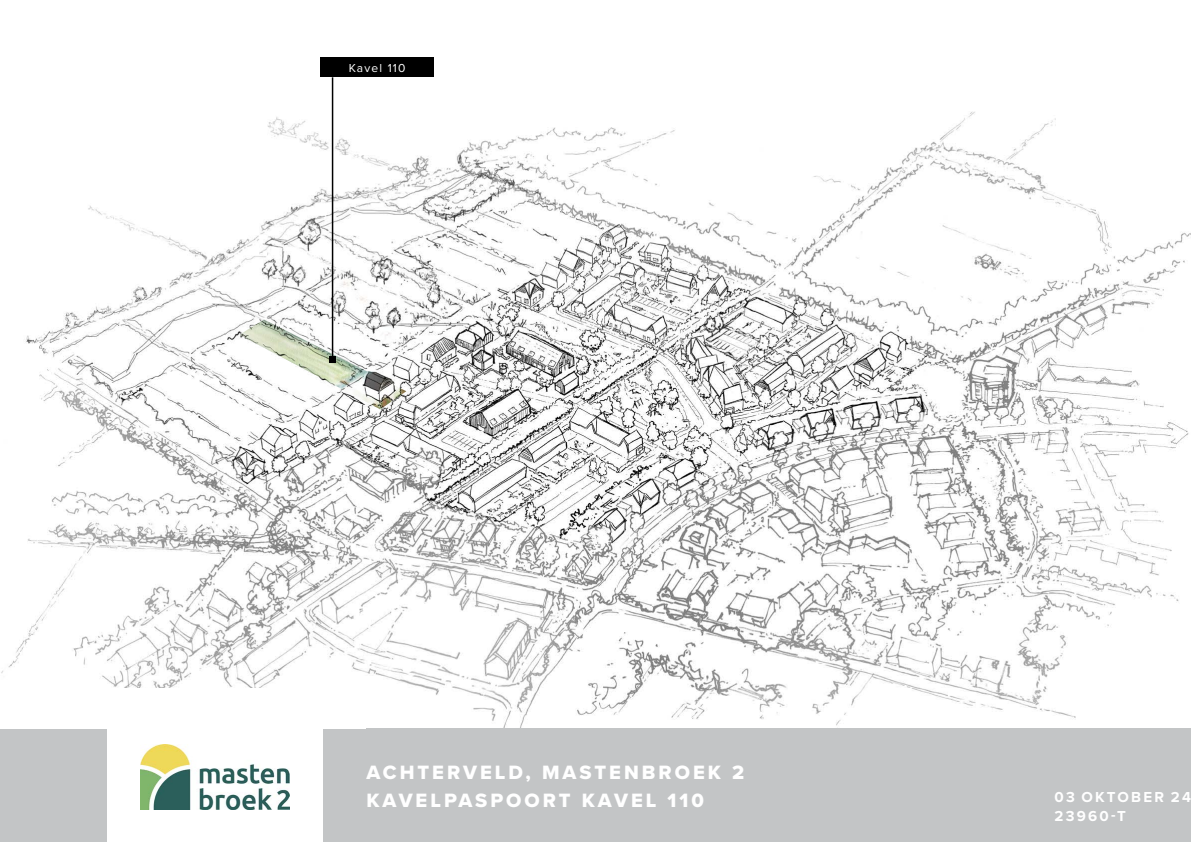
<style>
.page{position:relative;width:1191px;height:842px;background:#fff}
.page>*{position:absolute;margin:0;border:0;box-sizing:border-box;transform-origin:0 0}
.t1{font:20px/27.5px "Proxima Nova Extrabld";letter-spacing:.15em;color:#fff}
.t2{font:700 15px/19px "Proxima Nova";letter-spacing:.15em;color:#fff}
.t3{font:12px "Proxima Nova";letter-spacing:.1em;color:#fff}
</style>
<div class="page">
<img style="left:1px;top:57px;width:1190px;height:672px">
<img style="left:239px;top:319px;width:167px;height:90px">
<div style="left:0;top:729px;width:1191px;height:113px;background:#c3c5c6"></div>
<div style="left:108px;top:688px;width:215px;height:154px;background:#fff"></div>
<img style="left:141px;top:744px;width:149px;height:66px">
<div style="left:320px;top:58px;width:114px;height:19px;background:#000"></div>
<hr style="left:332px;top:77px;width:1px;height:282px;background:#000">
<svg style="left:329px;top:356px;width:6px;height:6px"></svg>
<p class="t3" style="left:349px;top:59px;width:58px">Kavel 110</p>
<p class="t1" style="left:366px;top:759px;width:379px">ACHTERVELD, MASTENBROEK 2<br>KAVELPASPOORT KAVEL 110</p>
<p class="t2" style="left:1054px;top:787px;width:138px">03 OKTOBER 24<br>23960-T</p>
</div>
